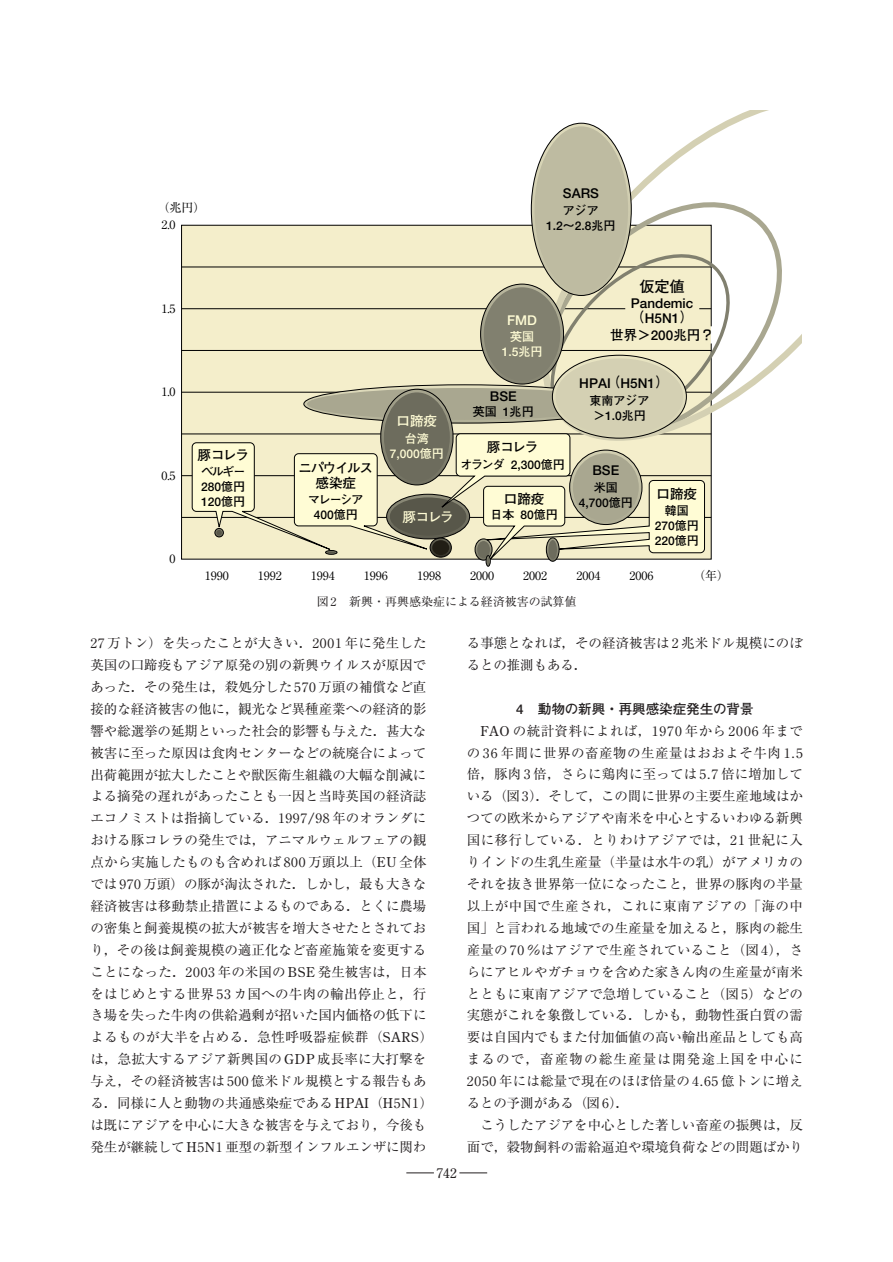
<style>
.page{position:relative;width:893px;height:1262px;background:#fff}
.page>*{position:absolute;margin:0;border:0;box-sizing:border-box;transform-origin:0 0}
.t1{font:700 15px "Futo Go B101";color:#000}
.t2{font:13.5px/21.9px "Ryumin";color:#231f20}
.t3{font:700 13.5px/15px "Futo Go B101";color:#000}
.t4{font:700 13.5px "Futo Go B101";color:#231f20}
.t5{font:700 13.5px "Futo Go B101";color:#fffcd5}
.t6{font:700 13.5px/15px "Futo Go B101";letter-spacing:-.1em;color:#000;text-align:center}
.t7{font:13.5px "Century Old Style";color:#231f20}
.t8{font:700 12px/15px "Futo Go B101";color:#000;text-align:center}
.t9{font:12px/17px "Ryumin";color:#000}
.t10{font:12px "Ryumin";color:#231f20}
.t11{font:700 12px/15px "Futo Go B101";color:#fffcd5;text-align:center}
.t12{font:700 12px/15px "Futo Go B101";letter-spacing:-.05em;color:#000;text-align:center}
.s1{font-family:"Shin Go";font-weight:500}
.s2{font-family:"Century Old Style"}
</style>
<div class="page">
<svg style="left:406px;top:1172px;width:28px;height:1px"></svg>
<svg style="left:459px;top:1172px;width:28px;height:1px"></svg>
<svg style="left:181px;top:224px;width:331px;height:336px;background:#e1dbbc"></svg>
<svg style="left:512px;top:111px;width:289px;height:285px"></svg>
<svg style="left:531px;top:123px;width:100px;height:172px"></svg>
<div style="left:534px;top:126px;width:94px;height:166px;background:#bebba1;border-radius:50%"></div>
<svg style="left:192px;top:243px;width:548px;height:323px;background:#d9d5b8"></svg>
<p class="t9" style="left:161px;top:201px;width:46px;text-indent:-4px">（兆円）<br>2.0</p>
<p class="t3" style="left:563px;top:187px;width:38px">SARS</p>
<p class="t8" style="left:546px;top:204px;width:71px">アジア<br>1.2～2.8兆円</p>
<p class="t9" style="left:161px;top:301px;width:16px">1.5</p>
<p class="t9" style="left:161px;top:385px;width:16px">1.0</p>
<p class="t9" style="left:161px;top:468px;width:16px">0.5</p>
<p class="t9" style="left:169px;top:552px;width:7px">0</p>
<p class="t3" style="left:197px;top:448px;width:53px">豚コレラ</p>
<p class="t8" style="left:201px;top:465px;width:46px;text-align:justify">ベルギー280億円120億円</p>
<p class="t6" style="left:298px;top:461px;width:76px">ニパウイルス感染症</p>
<p class="t12" style="left:308px;top:493px;width:57px">マレーシア<br>400億円</p>
<p class="t5" style="left:396px;top:416px;width:42px">口蹄疫</p>
<p class="t11" style="left:390px;top:432px;width:56px">台湾<br>7,000億円</p>
<p class="t5" style="left:507px;top:314px;width:31px">FMD</p>
<p class="t11" style="left:501px;top:330px;width:42px">英国<br>1.5兆円</p>
<p class="t3" style="left:490px;top:390px;width:28px">BSE</p>
<p class="t8" style="left:473px;top:406px;width:62px">英国 1兆円</p>
<p class="t3" style="left:487px;top:441px;width:53px">豚コレラ</p>
<p class="t8" style="left:460px;top:458px;width:106px">オランダ 2,300億円</p>
<p class="t3" style="left:504px;top:493px;width:42px">口蹄疫</p>
<p class="t5" style="left:402px;top:512px;width:53px">豚コレラ</p>
<p class="t8" style="left:490px;top:508px;width:69px">日本 80億円</p>
<p class="t1" style="left:639px;top:280px;width:46px">仮定値</p>
<p class="t3" style="left:630px;top:297px;width:64px">Pandemic（H5N1）</p>
<p class="t3" style="left:610px;top:328px;width:105px">世界＞200兆円<span class="s1">？</span></p>
<p class="t3" style="left:579px;top:377px;width:91px">HPAI（H5N1）</p>
<p class="t8" style="left:589px;top:394px;width:61px">東南アジア＞1.0兆円</p>
<p class="t3" style="left:592px;top:464px;width:28px">BSE</p>
<p class="t8" style="left:578px;top:481px;width:56px">米国<br>4,700億円</p>
<p class="t3" style="left:656px;top:487px;width:42px">口蹄疫</p>
<p class="t8" style="left:654px;top:504px;width:46px">韓国<br>270億円<br>220億円</p>
<p class="t9" style="left:205px;top:568px;width:25px">1990</p>
<p class="t9" style="left:258px;top:568px;width:25px">1992</p>
<p class="t9" style="left:311px;top:568px;width:25px">1994</p>
<p class="t9" style="left:364px;top:568px;width:25px">1996</p>
<p class="t9" style="left:417px;top:568px;width:25px">1998</p>
<p class="t9" style="left:470px;top:568px;width:25px">2000</p>
<p class="t9" style="left:523px;top:568px;width:25px">2002</p>
<p class="t9" style="left:576px;top:568px;width:25px">2004</p>
<p class="t9" style="left:629px;top:568px;width:25px">2006</p>
<p class="t10" style="left:317px;top:597px;width:261px">図2 新興・再興感染症による経済被害の試算値</p>
<p class="t9" style="left:693px;top:568px;width:37px">（年）</p>
<p class="t2" style="left:90px;top:634px;width:344px">27 万トン）を失ったことが大きい．2001 年に発生した英国の口蹄疫もアジア原発の別の新興ウイルスが原因であった．その発生は，殺処分した570 万頭の補償など直接的な経済被害の他に，観光など異種産業への経済的影響や総選挙の延期といった社会的影響も与えた．甚大な被害に至った原因は食肉センターなどの統廃合によって出荷範囲が拡大したことや獣医衛生組織の大幅な削減による摘発の遅れがあったことも一因と当時英国の経済誌エコノミストは指摘している．1997<span class="s2">/</span>98 年のオランダにおける豚コレラの発生では，アニマルウェルフェアの観点から実施したものも含めれば800 万頭以上（<span class="s2">EU</span> 全体では970 万頭）の豚が淘汰された．しかし，最も大きな経済被害は移動禁止措置によるものである．とくに農場の密集と飼養規模の拡大が被害を増大させたとされており，その後は飼養規模の適正化など畜産施策を変更することになった．2003 年の米国の<span class="s2">BSE</span> 発生被害は，日本をはじめとする世界53 カ国への牛肉の輸出停止と，行き場を失った牛肉の供給過剰が招いた国内価格の低下によるものが大半を占める．急性呼吸器症候群（<span class="s2">SARS</span>）は，急拡大するアジア新興国の<span class="s2">GDP</span> 成長率に大打撃を与え，その経済被害は500 億米ドル規模とする報告もある．同様に人と動物の共通感染症である<span class="s2">HPAI</span>（<span class="s2">H</span>5<span class="s2">N</span>1）は既にアジアを中心に大きな被害を与えており，今後も発生が継続して<span class="s2">H</span>5<span class="s2">N</span>1 亜型の新型インフルエンザに関わ</p>
<p class="t2" style="left:467px;top:634px;width:337px">る事態となれば，その経済被害は2 兆米ドル規模にのぼるとの推測もある．</p>
<p class="t4" style="left:516px;top:703px;width:239px">4 動物の新興・再興感染症発生の背景</p>
<p class="t2" style="left:467px;top:721px;width:337px;text-align:justify;text-indent:14px"><span class="s2">FAO</span> の統計資料によれば，1970 年から2006 年までの36 年間に世界の畜産物の生産量はおおよそ牛肉 1<span class="s2">.</span>5倍，豚肉3 倍，さらに鶏肉に至っては5<span class="s2">.</span>7 倍に増加している（図 3）．そして，この間に世界の主要生産地域はかつての欧米からアジアや南米を中心とするいわゆる新興国に移行している．とりわけアジアでは，21 世紀に入りインドの生乳生産量（半量は水牛の乳）がアメリカのそれを抜き世界第一位になったこと，世界の豚肉の半量以上が中国で生産され，これに東南アジアの「海の中国」と言われる地域での生産量を加えると，豚肉の総生産量の70 ％はアジアで生産されていること（図4），さらにアヒルやガチョウを含めた家きん肉の生産量が南米とともに東南アジアで急増していること（図5）などの実態がこれを象徴している．しかも，動物性蛋白質の需要は自国内でもまた付加価値の高い輸出産品としても高まるので，畜産物の総生産量は開発途上国を中心に2050 年には総量で現在のほぼ倍量の 4<span class="s2">.</span>65 億トンに増えるとの予測がある（図 6）．</p>
<p class="t2" style="left:467px;top:1115px;width:337px;text-align:right">こうしたアジアを中心とした著しい畜産の振興は，反面で，穀物飼料の需給逼迫や環境負荷などの問題ばかり</p>
<p class="t7" style="left:436px;top:1167px;width:22px">742</p>
</div>
